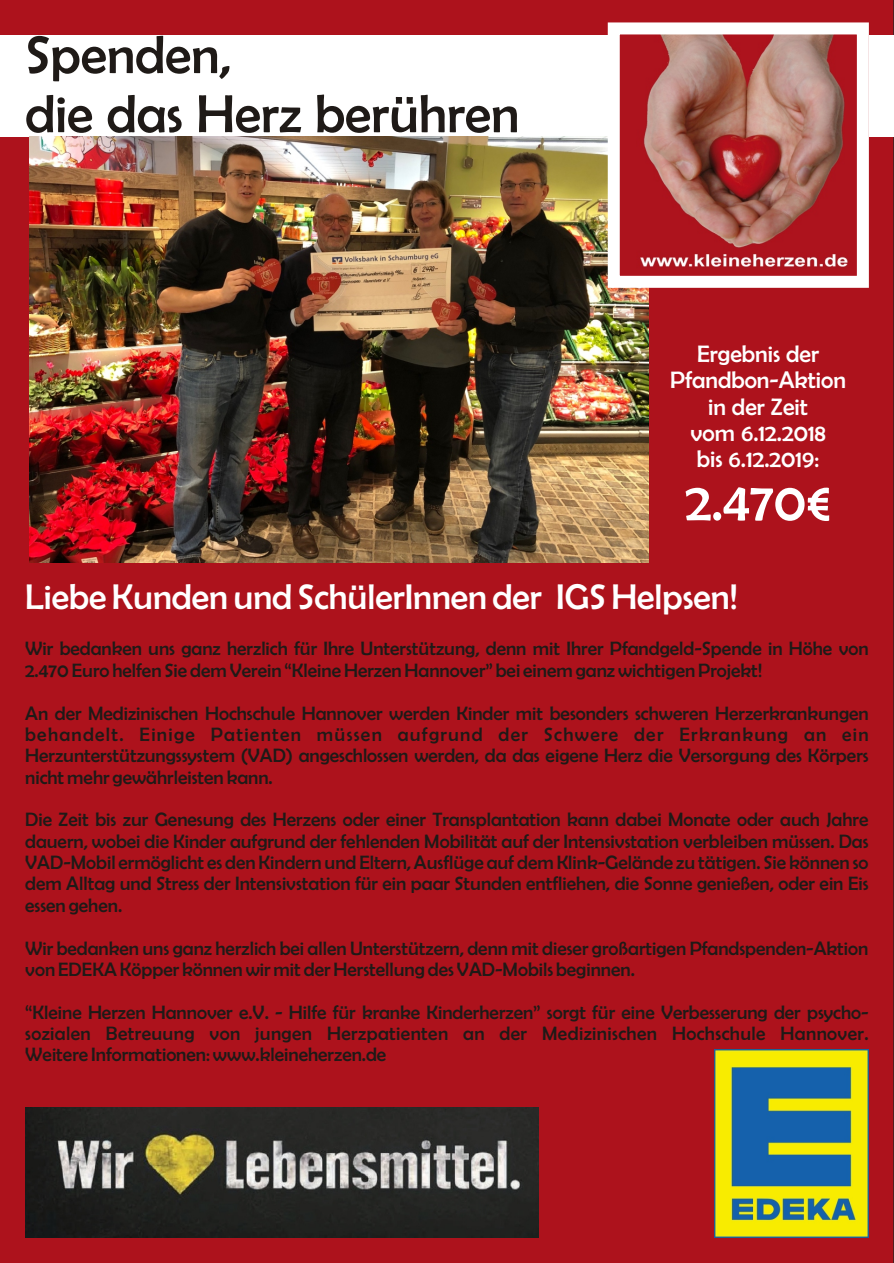
<style>
.page{position:relative;width:894px;height:1263px;background:#ad121c}
.page>*{position:absolute;margin:0;border:0;box-sizing:border-box;transform-origin:0 0}
.t1{font:54px/59.1px "Berlin Sans FB";color:#1f1a17}
.t2{font:54px "Berlin Sans FB";color:#fff}
.t3{font:36px "Berlin Sans FB";color:#fff}
.t4{font:24px/26.2px "Berlin Sans FB";color:#fff;text-align:center}
.t5{font:19.5px/21.3px "Berlin Sans FB";color:#1f1a17;text-align:justify}
</style>
<div class="page">
<img style="left:714px;top:1050px;width:155px;height:187px">
<div style="left:0;top:35px;width:894px;height:101px;background:#fff"></div>
<img style="left:25px;top:1108px;width:514px;height:129px">
<img style="left:29px;top:137px;width:619px;height:426px">
<img style="left:621px;top:35px;width:235px;height:240px">
<div style="left:608px;top:22px;width:261px;height:266px;border:12px solid #fff"></div>
<h1 class="t1" style="left:25px;top:25px;width:496px">Spenden,<br>die das Herz berühren</h1>
<p class="t4" style="left:670px;top:341px;width:177px">Ergebnis der<br>Pfandbon-Aktion in der Zeit<br>vom 6.12.2018<br>bis 6.12.2019:</p>
<h1 class="t2" style="left:685px;top:472px;width:147px">2.470€</h1>
<h2 class="t3" style="left:25px;top:577px;width:714px">Liebe Kunden und SchülerInnen der IGS Helpsen!</h2>
<p class="t5" style="left:25px;top:638px;width:845px">Wir bedanken uns ganz herzlich für Ihre Unterstützung, denn mit Ihrer Pfandgeld-Spende in Höhe von<br>2.470 Euro helfen Sie dem Verein “Kleine Herzen Hannover” bei einem ganz wichtigen Projekt!</p>
<p class="t5" style="left:25px;top:702px;width:845px">An der Medizinischen Hochschule Hannover werden Kinder mit besonders schweren Herzerkrankungen behandelt. Einige Patienten müssen aufgrund der Schwere der Erkrankung an ein Herzunterstützungssystem (VAD) angeschlossen werden, da das eigene Herz die Versorgung des Körpers nicht mehr gewährleisten kann.</p>
<p class="t5" style="left:25px;top:809px;width:845px">Die Zeit bis zur Genesung des Herzens oder einer Transplantation kann dabei Monate oder auch Jahre dauern, wobei die Kinder aufgrund der fehlenden Mobilität auf der Intensivstation verbleiben müssen. Das VAD-Mobil ermöglicht es den Kindern und Eltern, Ausflüge auf dem Klink-Gelände zu tätigen. Sie können so dem Alltag und Stress der Intensivstation für ein paar Stunden entfliehen, die Sonne genießen, oder ein Eis essen gehen.</p>
<p class="t5" style="left:25px;top:937px;width:845px">Wir bedanken uns ganz herzlich bei allen Unterstützern, denn mit dieser großartigen Pfandspenden-Aktion von EDEKA Köpper können wir mit der Herstellung des VAD-Mobils beginnen.</p>
<p class="t5" style="left:25px;top:1001px;width:845px">“Kleine Herzen Hannover e.V. - Hilfe für kranke Kinderherzen” sorgt für eine Verbesserung der psycho&shy;sozialen Betreuung von jungen Herzpatienten an der Medizinischen Hochschule Hannover.<br>Weitere Informationen: www.kleineherzen.de</p>
</div>
